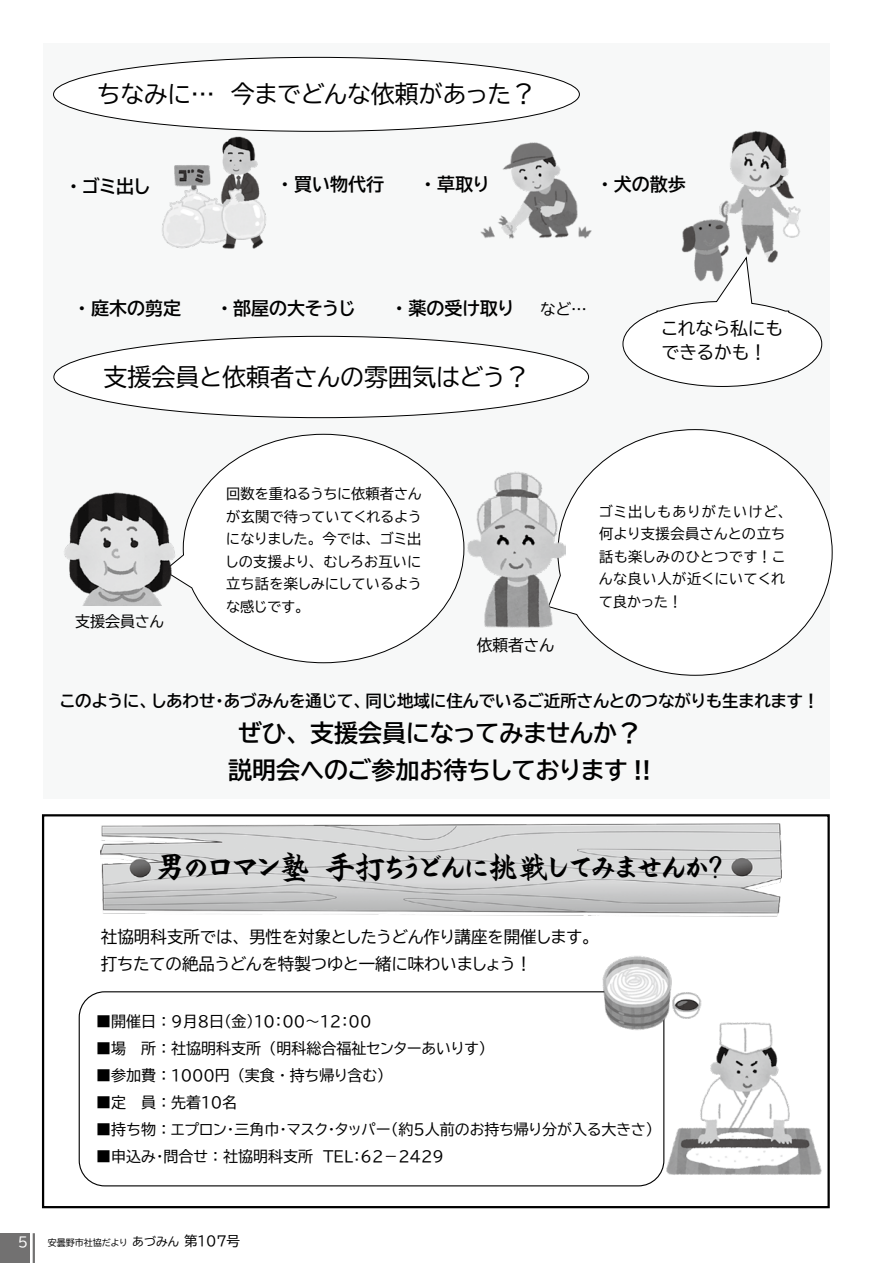
<style>
.page{position:relative;width:893px;height:1263px;background:#fff}
.page>*{position:absolute;margin:0;border:0;box-sizing:border-box;transform-origin:0 0}
.t1{font:30px "DC Lei Kai Sho Std W5";letter-spacing:-.2em;color:#000}
.t2{font:24px "BIZ UDP Gothic";color:#000}
.t3{font:24px/37.2px "BIZ UDP Gothic Bold";color:#000;text-align:center}
.t4{font:18px "BIZ UDP Gothic Bold";color:#000}
.t5{font:18px/24px "BIZ UDP Gothic";letter-spacing:.01em;color:#000}
.t6{font:16.5px/27px "BIZ UDP Gothic";color:#000}
.t7{font:16.5px "BIZ UDP Gothic Bold";color:#000}
.t8{font:15.75px "BIZ UDP Gothic";color:#000}
.t9{font:15px/27px "BIZ UDP Gothic";color:#000}
.t10{font:15px "BIZ UD Gothic";color:#000}
.t11{font:14.25px/22.5px "BIZ UDP Gothic";letter-spacing:.025em;color:#000;text-align:justify}
.t12{font:13.5px "BIZ UDP Gothic";color:#000}
.t13{font:13.5px "BIZ UDP Gothic";color:#fff}
.t14{font:12px "BIZ UDP Gothic";color:#000}
.t15{font:9px "BIZ UDP Gothic";color:#000}
.s1{font-family:"BIZ UD Gothic"}
</style>
<div class="page">
<div style="left:43px;top:43px;width:786px;height:756px;background:#f7f8f8"></div>
<div style="left:0;top:1233px;width:30px;height:30px;background:#727171"></div>
<hr style="left:33px;top:1233px;width:2px;height:30px;background:#727171">
<div style="left:42px;top:814px;width:788px;height:394px;border:2px solid #000"></div>
<div style="left:79px;top:991px;width:585px;height:195px;border:1px solid #000;border-radius:26px"></div>
<div style="left:54px;top:57px;width:525px;height:74px;background:#fff;border-radius:50%"></div>
<div style="left:54px;top:336px;width:535px;height:82px;background:#fff;border-radius:50%"></div>
<svg style="left:176px;top:433px;width:289px;height:230px"></svg>
<svg style="left:566px;top:429px;width:267px;height:247px"></svg>
<svg style="left:622px;top:283px;width:200px;height:104px"></svg>
<img style="left:101px;top:823px;width:680px;height:94px">
<img style="left:162px;top:136px;width:104px;height:113px">
<img style="left:480px;top:142px;width:112px;height:97px">
<img style="left:681px;top:131px;width:120px;height:152px">
<img style="left:64px;top:492px;width:112px;height:113px">
<img style="left:468px;top:471px;width:98px;height:157px">
<img style="left:603px;top:956px;width:98px;height:79px">
<img style="left:663px;top:1017px;width:159px;height:158px">
<h2 class="t2" style="left:98px;top:82px;width:439px">ちなみに…　今までどんな依頼があった?</h2>
<p class="t4" style="left:69px;top:177px;width:82px">・ゴミ出し</p>
<p class="t4" style="left:281px;top:175px;width:105px">・買い物代行</p>
<p class="t4" style="left:424px;top:175px;width:67px">・草取り</p>
<p class="t4" style="left:600px;top:175px;width:87px">・犬の散歩</p>
<p class="t4" style="left:78px;top:299px;width:105px">・庭木の剪定</p>
<p class="t4" style="left:220px;top:299px;width:137px">・部屋の大そうじ</p>
<p class="t4" style="left:395px;top:299px;width:121px">・薬の受け取り</p>
<p class="t8" style="left:540px;top:301px;width:48px">など...</p>
<p class="t5" style="left:662px;top:316px;width:123px">これなら私にもできるかも!</p>
<h2 class="t2" style="left:104px;top:365px;width:427px">支援会員と依頼者さんの雰囲気はどう?</h2>
<p class="t9" style="left:75px;top:607px;width:90px">支援会員さん</p>
<p class="t11" style="left:226px;top:482px;width:197px">回数を重ねるうちに依頼者さんが玄関で待っていてくれるようになりました。今では、ゴミ出しの支援より、むしろお互いに立ち話を楽しみにしているような感じです。</p>
<p class="t11" style="left:599px;top:500px;width:189px">ゴミ出しもありがたいけど、何より支援会員さんとの立ち話も楽しみのひとつです！こんな良い人が近くにいてくれて良かった!</p>
<p class="t8" style="left:477px;top:637px;width:79px">依頼者さん</p>
<p class="t7" style="left:60px;top:692px;width:760px">このように、しあわせ・あづみんを通じて、同じ地域に住んでいるご近所さんとのつながりも生まれます!</p>
<h2 class="t3" style="left:228px;top:714px;width:424px">ぜひ、支援会員になってみませんか?説明会へのご参加お待ちしております !!</h2>
<h1 class="t1" style="left:154px;top:851px;width:187px">男のロマン塾　</h1>
<h1 class="t1" style="left:325px;top:851px;width:389px">手打ちうどんに挑戦してみませんか</h1>
<h1 class="t1" style="left:700px;top:851px;width:31px">?</h1>
<p class="t6" style="left:101px;top:923px;width:492px">社協明科支所では、男性を対象としたうどん作り講座を開催します。打ちたての絶品うどんを特製つゆと一緒に味わいましょう!</p>
<p class="t9" style="left:269px;top:1007px;width:219px;text-indent:-172px"><span class="s1">■開催日</span>：９月８日金（ (10：00~12：00<br>（明科総合福祉センターあいりす(</p>
<p class="t10" style="left:96px;top:1040px;width:31px">■場</p>
<p class="t9" style="left:141px;top:1034px;width:121px"><span class="s1">所</span>：社協明科支所</p>
<p class="t9" style="left:96px;top:1061px;width:135px"><span class="s1">■参加費</span>：１０００円</p>
<p class="t9" style="left:96px;top:1088px;width:142px">■<span class="s1">定 員</span>：先着１０名</p>
<p class="t9" style="left:96px;top:1115px;width:559px"><span class="s1">■持ち物</span>：エプロン・三角巾・マスク・タッパー約（ ５人前のお持ち帰り分が入る大きさ(</p>
<p class="t9" style="left:96px;top:1142px;width:349px">■申込み・問合せ：社協明科支所　TEL：62－2429</p>
<p class="t9" style="left:237px;top:1061px;width:149px">（実食・持ち帰り含む(</p>
<p class="t13" style="left:18px;top:1235px;width:12px">5</p>
<p class="t12" style="left:184px;top:1234px;width:58px">第107号</p>
<p class="t14" style="left:132px;top:1236px;width:48px">あづみん</p>
<p class="t15" style="left:48px;top:1238px;width:81px">安曇野市社協だより</p>
</div>
